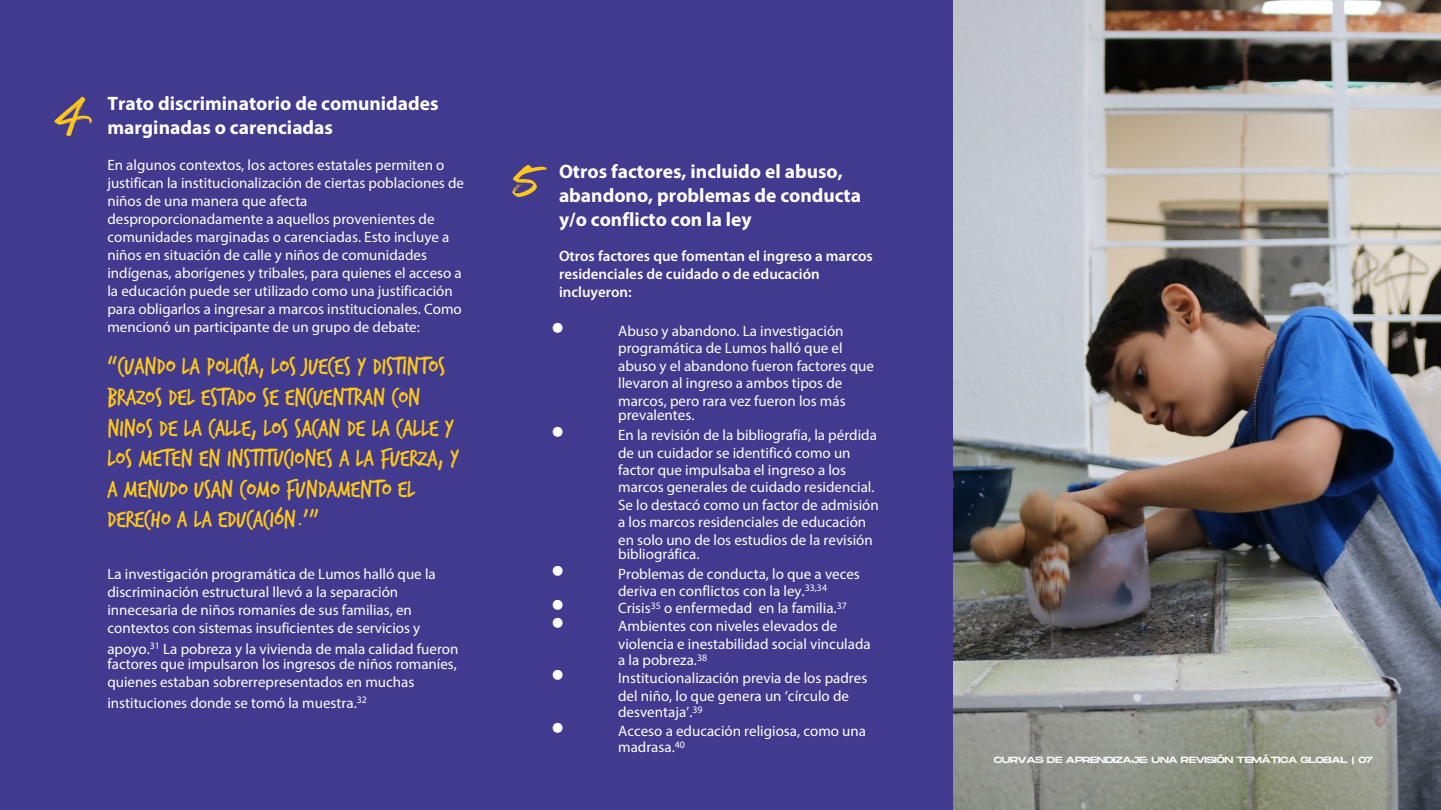
<style>
.page{position:relative;width:1441px;height:810px;background:#fff}
.page>*{position:absolute;margin:0;border:0;box-sizing:border-box;transform-origin:0 0}
.t1{font:25.5px/30.6px "Trash Hand";color:#fdc71a}
.t2{font:700 19.5px/23.9px "Myriad Pro";color:#fff}
.t3{font:15px/18px "Myriad Pro";color:#fff}
.t4{font:600 15px/18px "Myriad Pro";color:#fff}
.t5{font:9px "Monument Extended";letter-spacing:-.055em;color:#fff}
.s1{font-family:"Minion Pro";font-size:37.5px}
</style>
<div class="page">
<div style="left:0;top:0;width:1440px;height:810px;background:#413a8e"></div>
<svg style="left:54px;top:97px;width:38px;height:39px"></svg>
<svg style="left:512px;top:165px;width:35px;height:32px"></svg>
<img style="left:953px;top:0;width:487px;height:810px">
<h2 class="t2" style="left:107px;top:91px;width:333px;line-height:24.3px">Trato discriminatorio de comunidades marginadas o carenciadas</h2>
<p class="t3" style="left:107px;top:155px;width:358px">En algunos contextos, los actores estatales permiten o justifican la institucionalización de ciertas poblaciones de niños de una manera que afecta desproporcionadamente a aquellos provenientes de comunidades marginadas o carenciadas. Esto incluye a niños en situación de calle y niños de comunidades indígenas, aborígenes y tribales, para quienes el acceso a la educación puede ser utilizado como una justificación para obligarlos a ingresar a marcos institucionales. Como mencionó un participante de un grupo de debate:</p>
<h1 class="t1" style="left:107px;top:352px;width:353px">“CUANDO LA POLICÍA, LOS JUECES Y DISTINTOS BRAZOS DEL ESTADO SE ENCUENTRAN CON NIÑOS DE LA CALLE, LOS SACAN DE LA CALLE Y LOS METEN EN INSTITUCIONES A LA FUERZA, Y A MENUDO USAN COMO FUNDAMENTO EL DERECHO A LA EDUCACIÓN.’”</h1>
<p class="t3" style="left:107px;top:565px;width:330px">La investigación programática de Lumos halló que la discriminación estructural llevó a la separación innecesaria de niños romaníes de sus familias, en contextos con sistemas insuficientes de servicios y</p>
<p class="t3" style="left:107px;top:640px;width:352px;line-height:15.9px">apoyo.<sup>31</sup> La pobreza y la vivienda de mala calidad fueron factores que impulsaron los ingresos de niños romaníes,</p>
<p class="t3" style="left:107px;top:672px;width:308px;line-height:20.1px">quienes estaban sobrerrepresentados en muchas instituciones donde se tomó la muestra.<sup>32</sup></p>
<h2 class="t2" style="left:559px;top:160px;width:303px">Otros factores, incluido el abuso, abandono, problemas de conducta y/o conflicto con la ley</h2>
<p class="t4" style="left:559px;top:247px;width:315px">Otros factores que fomentan el ingreso a marcos residenciales de cuidado o de educación incluyeron:</p>
<p class="t3" style="left:618px;top:322px;width:257px;line-height:17.4px;text-indent:-67px"><span class="s1">•</span> Abuso y abandono. La investigación programática de Lumos halló que el abuso y el abandono fueron factores que llevaron al ingreso a ambos tipos de marcos, pero rara vez fueron los más</p>
<p class="t3" style="left:618px;top:406px;width:78px">prevalentes.</p>
<p class="t3" style="left:618px;top:426px;width:262px;line-height:17.4px;text-indent:-67px"><span class="s1">•</span> En la revisión de la bibliografía, la pérdida de un cuidador se identificó como un factor que impulsaba el ingreso a los marcos generales de cuidado residencial.<br>Se lo destacó como un factor de admisión a los marcos residenciales de educación en solo uno de los estudios de la revisión</p>
<p class="t3" style="left:618px;top:545px;width:83px">bibliográfica.</p>
<p class="t3" style="left:618px;top:566px;width:243px;line-height:16.6px;text-indent:-67px"><span class="s1">•</span> Problemas de conducta, lo que a veces deriva en conflictos con la ley.<sup>33,34</sup></p>
<p class="t3" style="left:550px;top:599px;width:298px"><span class="s1">•</span> Crisis<sup>35</sup> o enfermedad en la familia.<sup>37</sup></p>
<p class="t3" style="left:618px;top:618px;width:254px;line-height:17px;text-indent:-67px"><span class="s1">•</span> Ambientes con niveles elevados de violencia e inestabilidad social vinculada a la pobreza.<sup>38</sup></p>
<p class="t3" style="left:618px;top:670px;width:250px;line-height:17px;text-indent:-67px"><span class="s1">•</span> Institucionalización previa de los padres del niño, lo que genera un ‘círculo de desventaja’.<sup>39</sup></p>
<p class="t3" style="left:618px;top:722px;width:249px;line-height:16.6px;text-indent:-67px"><span class="s1">•</span> Acceso a educación religiosa, como una madrasa.<sup>40</sup></p>
<p class="t5" style="left:993px;top:754px;width:380px">CURVAS DE APRENDIZAJE: UNA REVISIÓN TEMÁTICA GLOBAL | 07</p>
</div>
